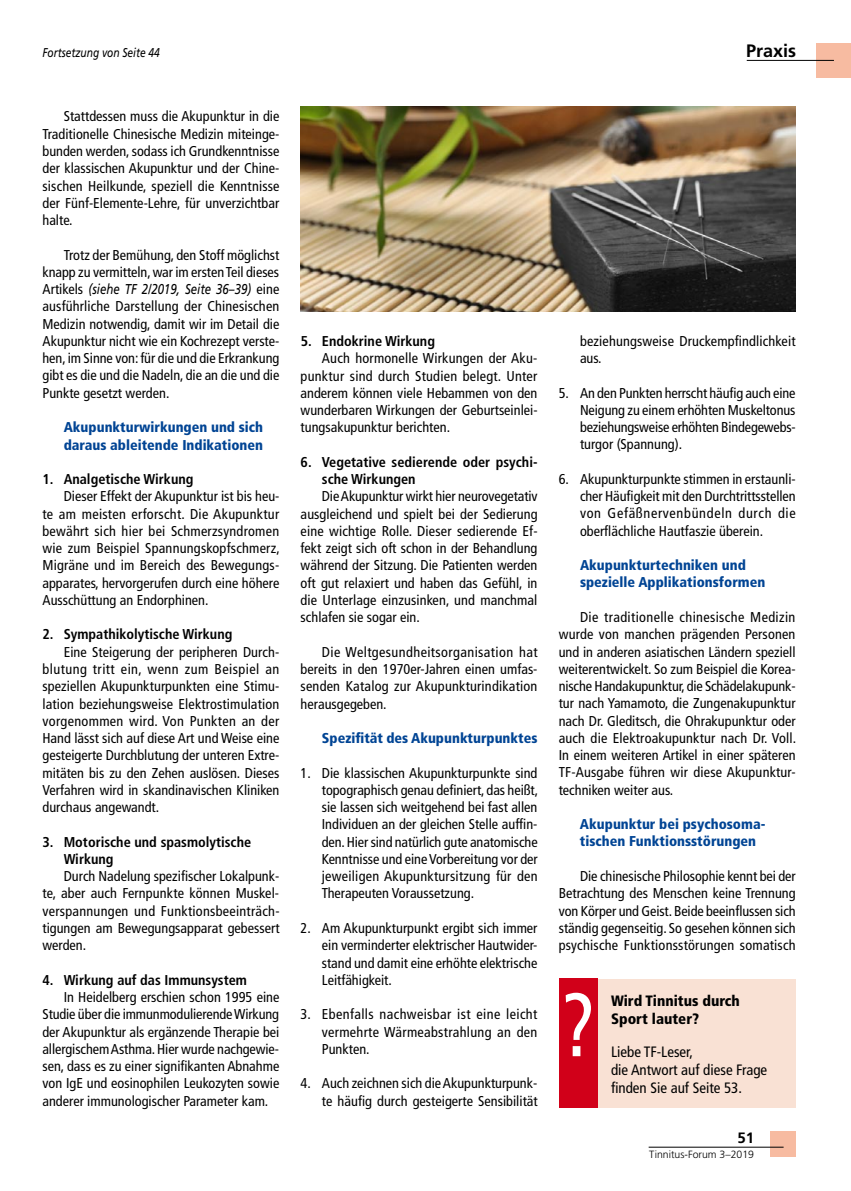
<style>
.page{position:relative;width:851px;height:1191px;background:#fff}
.page>*{position:absolute;margin:0;border:0;box-sizing:border-box;transform-origin:0 0}
.t1{font:condensed 90px "Frutiger";color:#fff;scale:.9 1}
.t2{font:700 18px "Frutiger";color:#000}
.t3{font:condensed 15px/18px "Frutiger";color:#000}
.t4{font:900 condensed 15px/18px "Frutiger";color:#000}
.t5{font:700 15px "Frutiger";color:#000}
.t6{font:condensed 14.25px/17.2px "Frutiger";color:#000;text-align:justify}
.t7{font:900 condensed 14.25px/17.2px "Frutiger";color:#004494}
.t8{font:700 condensed 14.25px/17.2px "Frutiger";color:#000}
.t9{font:italic 12.75px "Frutiger";color:#000;scale:.8 1}
.t10{font:300 10.5px "Frutiger";color:#000}
.s1{font-style:italic;font-stretch:normal}
</style>
<div class="page">
<div style="left:558px;top:979px;width:237px;height:129px;background:#f9e1d4"></div>
<div style="left:558px;top:978px;width:39px;height:130px;background:#d10019"></div>
<img style="left:300px;top:106px;width:495px;height:206px">
<div style="left:770px;top:1131px;width:25px;height:26px;background:#f7bba1"></div>
<hr style="left:648px;top:1146px;width:135px;height:1px;background:#000">
<div style="left:816px;top:43px;width:34px;height:34px;background:#f7bba1"></div>
<hr style="left:746px;top:60px;width:87px;height:1px;background:#000">
<p class="t9" style="left:43px;top:46px;width:148px">Fortsetzung von Seite 44</p>
<p class="t2" style="left:746px;top:40px;width:52px">Praxis</p>
<p class="t6" style="left:42px;top:108px;width:238px;text-indent:21px">Stattdessen muss die Akupunktur in die Traditionelle Chinesische Medizin miteinge&shy;bunden werden, sodass ich Grundkenntnisse der klassischen Akupunktur und der Chine&shy;sischen Heilkunde, speziell die Kenntnisse der Fünf-Elemente-Lehre, für unverzichtbar halte.</p>
<p class="t6" style="left:42px;top:246px;width:238px;text-indent:21px">Trotz der Bemühung, den Stoff möglichst knapp zu vermitteln, war im ersten Teil dieses Artikels <span class="s1">(siehe TF 2/2019, Seite 36–39)</span> eine ausführliche Darstellung der Chinesischen Medizin notwendig, damit wir im Detail die Akupunktur nicht wie ein Kochrezept verste&shy;hen, im Sinne von: für die und die Erkrankung gibt es die und die Nadeln, die an die und die Punkte gesetzt werden.</p>
<p class="t7" style="left:64px;top:419px;width:201px">Akupunkturwirkungen und sich daraus ableitende Indikationen</p>
<p class="t8" style="left:42px;top:470px;width:152px">1. Analgetische Wirkung</p>
<p class="t6" style="left:42px;top:488px;width:239px;text-indent:21px">Dieser Effekt der Akupunktur ist bis heu&shy;te am meisten erforscht. Die Akupunktur bewährt sich hier bei Schmerzsyndromen wie zum Beispiel Spannungskopfschmerz, Migräne und im Bereich des Bewegungs&shy;apparates, hervorgerufen durch eine höhere Ausschüttung an Endorphinen.</p>
<p class="t8" style="left:42px;top:626px;width:191px">2. Sympathikolytische Wirkung</p>
<p class="t6" style="left:42px;top:643px;width:238px;text-indent:21px">Eine Steigerung der peripheren Durch&shy;blutung tritt ein, wenn zum Beispiel an speziellen Akupunkturpunkten eine Stimu&shy;lation beziehungsweise Elektrostimulation vorgenommen wird. Von Punkten an der Hand lässt sich auf diese Art und Weise eine gesteigerte Durchblutung der unteren Extre&shy;mitäten bis zu den Zehen auslösen. Dieses Verfahren wird in skandinavischen Kliniken durchaus angewandt.</p>
<p class="t8" style="left:64px;top:833px;width:189px;text-indent:-21px">3. Motorische und spasmolytische<br>Wirkung</p>
<p class="t6" style="left:42px;top:867px;width:238px;text-indent:21px">Durch Nadelung spezifischer Lokalpunk&shy;te, aber auch Fernpunkte können Muskel&shy;verspannungen und Funktionsbeeinträch&shy;tigungen am Bewegungsapparat gebessert werden.</p>
<p class="t8" style="left:42px;top:971px;width:206px">4. Wirkung auf das Immunsystem</p>
<p class="t6" style="left:42px;top:988px;width:238px;text-indent:21px">In Heidelberg erschien schon 1995 eine Studie über die immunmodulierende Wirkung der Akupunktur als ergänzende Therapie bei allergischem Asthma. Hier wurde nachgewie&shy;sen, dass es zu einer signifikanten Abnahme von IgE und eosinophilen Leukozyten sowie anderer immunologischer Parameter kam.</p>
<p class="t8" style="left:300px;top:332px;width:136px">5. Endokrine Wirkung</p>
<p class="t6" style="left:300px;top:350px;width:238px;text-indent:21px">Auch hormonelle Wirkungen der Aku&shy;punktur sind durch Studien belegt. Unter anderem können viele Hebammen von den wunderbaren Wirkungen der Geburtseinlei&shy;tungsakupunktur berichten.</p>
<p class="t8" style="left:322px;top:453px;width:217px;text-indent:-21px">6. Vegetative sedierende oder psychi&shy;sche Wirkungen</p>
<p class="t6" style="left:300px;top:488px;width:238px;text-indent:21px">Die Akupunktur wirkt hier neurovegetativ ausgleichend und spielt bei der Sedierung eine wichtige Rolle. Dieser sedierende Ef&shy;fekt zeigt sich oft schon in der Behandlung während der Sitzung. Die Patienten werden oft gut relaxiert und haben das Gefühl, in die Unterlage einzusinken, und manchmal schlafen sie sogar ein.</p>
<p class="t6" style="left:300px;top:643px;width:238px;text-indent:21px">Die Weltgesundheitsorganisation hat bereits in den 1970er-Jahren einen umfas&shy;senden Katalog zur Akupunkturindikation herausgegeben.</p>
<p class="t7" style="left:322px;top:729px;width:217px">Spezifität des Akupunkturpunktes</p>
<p class="t6" style="left:322px;top:764px;width:218px;text-indent:-21px">1. Die klassischen Akupunkturpunkte sind topographisch genau definiert, das heißt, sie lassen sich weitgehend bei fast allen Individuen an der gleichen Stelle auffin&shy;den. Hier sind natürlich gute anatomische Kenntnisse und eine Vorbereitung vor der jeweiligen Akupunktursitzung für den Therapeuten Voraussetzung.</p>
<p class="t6" style="left:322px;top:919px;width:217px;text-indent:-21px">2. Am Akupunkturpunkt ergibt sich immer ein verminderter elektrischer Hautwider&shy;stand und damit eine erhöhte elektrische Leitfähigkeit.</p>
<p class="t6" style="left:322px;top:1005px;width:217px;text-indent:-21px">3. Ebenfalls nachweisbar ist eine leicht vermehrte Wärmeabstrahlung an den Punkten.</p>
<p class="t6" style="left:300px;top:1075px;width:238px;text-align:right">4. Auch zeichnen sich die Akupunkturpunk&shy;te häufig durch gesteigerte Sensibilität</p>
<p class="t6" style="left:580px;top:332px;width:217px">beziehungsweise Druckempfindlichkeit aus.</p>
<p class="t6" style="left:580px;top:384px;width:217px;text-indent:-21px">5. An den Punkten herrscht häufig auch eine Neigung zu einem erhöhten Muskeltonus beziehungsweise erhöhten Bindegewebs&shy;turgor (Spannung).</p>
<p class="t6" style="left:580px;top:470px;width:217px;text-indent:-21px">6. Akupunkturpunkte stimmen in erstaunli&shy;cher Häufigkeit mit den Durchtrittsstellen von Gefäßnervenbündeln durch die oberflächliche Hautfaszie überein.</p>
<p class="t7" style="left:580px;top:556px;width:187px">Akupunkturtechniken und spezielle Applikationsformen</p>
<p class="t6" style="left:558px;top:608px;width:239px;text-indent:21px">Die traditionelle chinesische Medizin wurde von manchen prägenden Personen und in anderen asiatischen Ländern speziell weiterentwickelt. So zum Beispiel die Korea&shy;nische Handakupunktur, die Schädelakupunk&shy;tur nach Yamamoto, die Zungenakupunktur nach Dr. Gleditsch, die Ohrakupunktur oder auch die Elektroakupunktur nach Dr. Voll.<br>In einem weiteren Artikel in einer späteren TF-Ausgabe führen wir diese Akupunktur&shy;techniken weiter aus.</p>
<p class="t7" style="left:580px;top:815px;width:187px">Akupunktur bei psychosoma&shy;tischen Funktionsstörungen</p>
<p class="t6" style="left:558px;top:867px;width:238px;text-indent:21px">Die chinesische Philosophie kennt bei der Betrachtung des Menschen keine Trennung von Körper und Geist. Beide beeinflussen sich ständig gegenseitig. So gesehen können sich psychische Funktionsstörungen somatisch</p>
<h1 class="t1" style="left:559px;top:972px;width:41px">?</h1>
<p class="t4" style="left:611px;top:991px;width:130px">Wird Tinnitus durch<br>Sport lauter?</p>
<p class="t3" style="left:611px;top:1042px;width:158px">Liebe TF-Leser,<br>die Antwort auf diese Frage finden Sie auf Seite 53.</p>
<p class="t5" style="left:737px;top:1129px;width:18px">51</p>
<p class="t10" style="left:649px;top:1148px;width:106px">Tinnitus-Forum 3–2019</p>
</div>
